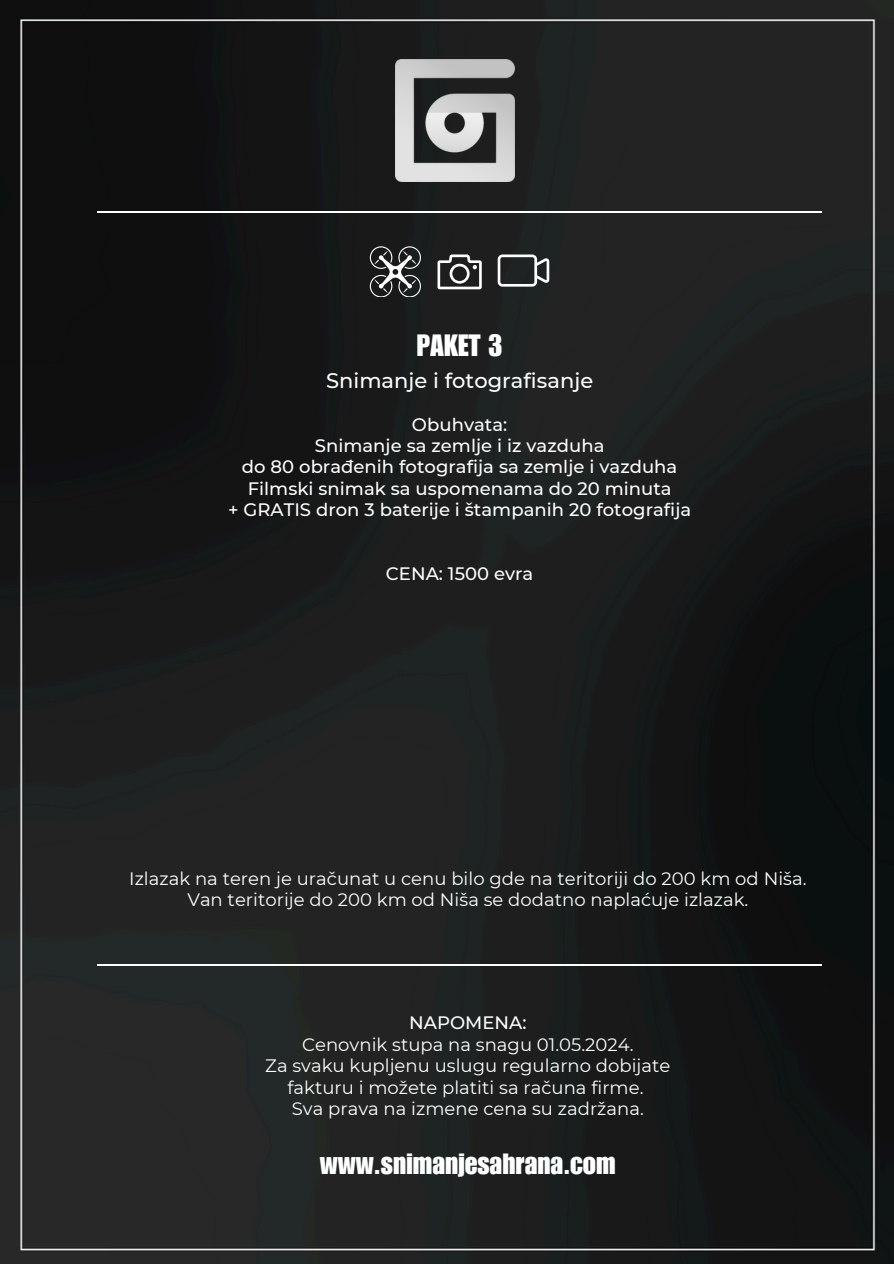
<style>
.page{position:relative;width:894px;height:1264px;background:#fff}
.page>*{position:absolute;margin:0;border:0;box-sizing:border-box;transform-origin:0 0}
.t1{font:30px "Impact LT Std";color:#fdfefe}
.t2{font:28.5px "Impact LT Std";color:#fdfefe}
.t3{font:500 21px "Montserrat";color:#fdfefe}
.t4{font:18px/21.3px "Montserrat";color:#fdfefe;text-align:center}
.t5{font:500 18px/21.3px "Montserrat";color:#fdfefe;text-align:center}
</style>
<div class="page">
<img style="left:0;top:0;width:893px;height:1263px">
<hr style="left:97px;top:212px;width:724px;height:1px;background:#fff">
<hr style="left:97px;top:963px;width:724px;height:2px;background:#fff">
<img style="left:395px;top:60px;width:119px;height:121px">
<svg style="left:437px;top:254px;width:44px;height:35px"></svg>
<svg style="left:497px;top:254px;width:52px;height:32px"></svg>
<svg style="left:370px;top:246px;width:50px;height:51px"></svg>
<p class="t1" style="left:416px;top:335px;width:87px">PAKET 3</p>
<p class="t3" style="left:326px;top:367px;width:268px">Snimanje i fotografisanje</p>
<p class="t5" style="left:228px;top:413px;width:464px">Obuhvata:<br>Snimanje sa zemlje i iz vazduha<br>do 80 obrađenih fotografija sa zemlje i vazduha Filmski snimak sa uspomenama do 20 minuta<br>+ GRATIS dron 3 baterije i štampanih 20 fotografija</p>
<p class="t5" style="left:386px;top:563px;width:149px">CENA: 1500 evra</p>
<h3 class="t4" style="left:129px;top:867px;width:678px">Izlazak na teren je uračunat u cenu bilo gde na teritoriji do 200 km od Niša.</h3>
<h3 class="t4" style="left:187px;top:889px;width:562px">Van teritorije do 200 km od Niša se dodatno naplaćuje izlazak.</h3>
<p class="t5" style="left:409px;top:1012px;width:119px">NAPOMENA:</p>
<p class="t4" style="left:302px;top:1033px;width:333px">Cenovnik stupa na snagu 01.05.2024.</p>
<p class="t4" style="left:265px;top:1055px;width:406px">Za svaku kupljenu uslugu regularno dobijate fakturu i možete platiti sa računa firme.</p>
<h2 class="t4" style="left:292px;top:1097px;width:353px">Sva prava na izmene cena su zadržana.</h2>
<p class="t2" style="left:320px;top:1153px;width:297px">www.snimanjesahrana.com</p>
</div>
